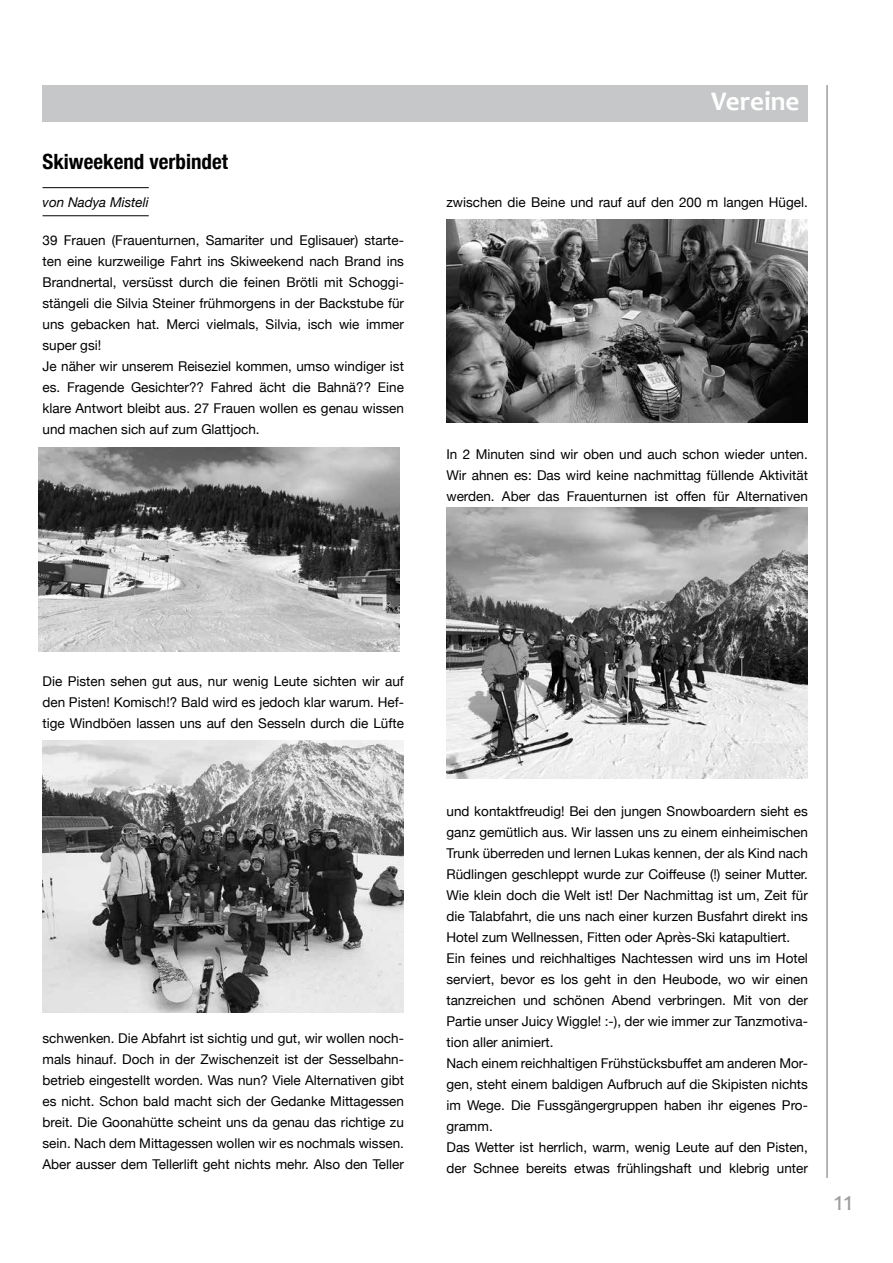
<style>
.page{position:relative;width:893px;height:1263px;background:#fff}
.page>*{position:absolute;margin:0;border:0;box-sizing:border-box;transform-origin:0 0}
.t1{font:700 27px "Candara";color:#fff}
.t2{font:27px "Candara";color:#9c9e9f}
.t3{font:700 condensed 21px "Helvetica Neue";color:#000}
.t4{font:13.5px/21px "Helvetica Neue";color:#000;text-align:justify}
.t5{font:italic 13.5px "Helvetica Neue";color:#000}
</style>
<div class="page">
<hr style="left:826px;top:85px;width:2px;height:1093px;background:#9c9e9f">
<div style="left:43px;top:85px;width:765px;height:36px;background:#c6c7c8"></div>
<hr style="left:43px;top:187px;width:106px;height:1px;background:#000">
<hr style="left:43px;top:215px;width:106px;height:1px;background:#000">
<img style="left:38px;top:448px;width:362px;height:203px">
<img style="left:42px;top:741px;width:362px;height:271px">
<img style="left:446px;top:219px;width:362px;height:203px">
<img style="left:446px;top:507px;width:362px;height:271px">
<h2 class="t3" style="left:43px;top:144px;width:187px">Skiweekend verbindet</h2>
<p class="t5" style="left:43px;top:192px;width:108px">von Nadya Misteli</p>
<p class="t4" style="left:43px;top:230px;width:363px;text-align:left">39 Frauen (Frauenturnen, Samariter und Eglisauer) starte&shy;ten eine kurzweilige Fahrt ins Skiweekend nach Brand ins Brandnertal, versüsst durch die feinen Brötli mit Schoggi&shy;stängeli die Silvia Steiner frühmorgens in der Backstube für uns gebacken hat. Merci vielmals, Silvia, isch wie immer super gsi!<br>Je näher wir unserem Reiseziel kommen, umso windiger ist es. Fragende Gesichter?? Fahred ächt die Bahnä?? Eine klare Antwort bleibt aus. 27 Frauen wollen es genau wissen und machen sich auf zum Glattjoch.</p>
<h1 class="t1" style="left:711px;top:84px;width:90px">Vereine</h1>
<p class="t4" style="left:446px;top:193px;width:363px">zwischen die Beine und rauf auf den 200 m langen Hügel.</p>
<p class="t4" style="left:446px;top:445px;width:363px">In 2 Minuten sind wir oben und auch schon wieder unten.<br>Wir ahnen es: Das wird keine nachmittag füllende Aktivität werden. Aber das Frauenturnen ist offen für Alternativen</p>
<p class="t4" style="left:43px;top:672px;width:363px">Die Pisten sehen gut aus, nur wenig Leute sichten wir auf den Pisten! Komisch!? Bald wird es jedoch klar warum. Hef&shy;tige Windböen lassen uns auf den Sesseln durch die Lüfte</p>
<p class="t4" style="left:43px;top:1029px;width:363px">schwenken. Die Abfahrt ist sichtig und gut, wir wollen noch&shy;mals hinauf. Doch in der Zwischenzeit ist der Sesselbahn&shy;betrieb eingestellt worden. Was nun? Viele Alternativen gibt es nicht. Schon bald macht sich der Gedanke Mittagessen breit. Die Goonahütte scheint uns da genau das richtige zu sein. Nach dem Mittagessen wollen wir es nochmals wissen.<br>Aber ausser dem Tellerlift geht nichts mehr. Also den Teller</p>
<p class="t4" style="left:446px;top:802px;width:363px;text-align:left">und kontaktfreudig! Bei den jungen Snowboardern sieht es ganz gemütlich aus. Wir lassen uns zu einem einheimischen Trunk überreden und lernen Lukas kennen, der als Kind nach Rüdlingen geschleppt wurde zur Coiffeuse (!) seiner Mutter.<br>Wie klein doch die Welt ist! Der Nachmittag ist um, Zeit für die Talabfahrt, die uns nach einer kurzen Busfahrt direkt ins Hotel zum Wellnessen, Fitten oder Après-Ski katapultiert.<br>Ein feines und reichhaltiges Nachtessen wird uns im Hotel serviert, bevor es los geht in den Heubode, wo wir einen tanzreichen und schönen Abend verbringen. Mit von der Partie unser Juicy Wiggle! :-), der wie immer zur Tanzmotiva&shy;tion aller animiert.<br>Nach einem reichhaltigen Frühstücksbuffet am anderen Mor&shy;gen, steht einem baldigen Aufbruch auf die Skipisten nichts im Wege. Die Fussgängergruppen haben ihr eigenes Pro&shy;gramm.<br>Das Wetter ist herrlich, warm, wenig Leute auf den Pisten, der Schnee bereits etwas frühlingshaft und klebrig unter</p>
<h1 class="t2" style="left:834px;top:1185px;width:20px">11</h1>
</div>
